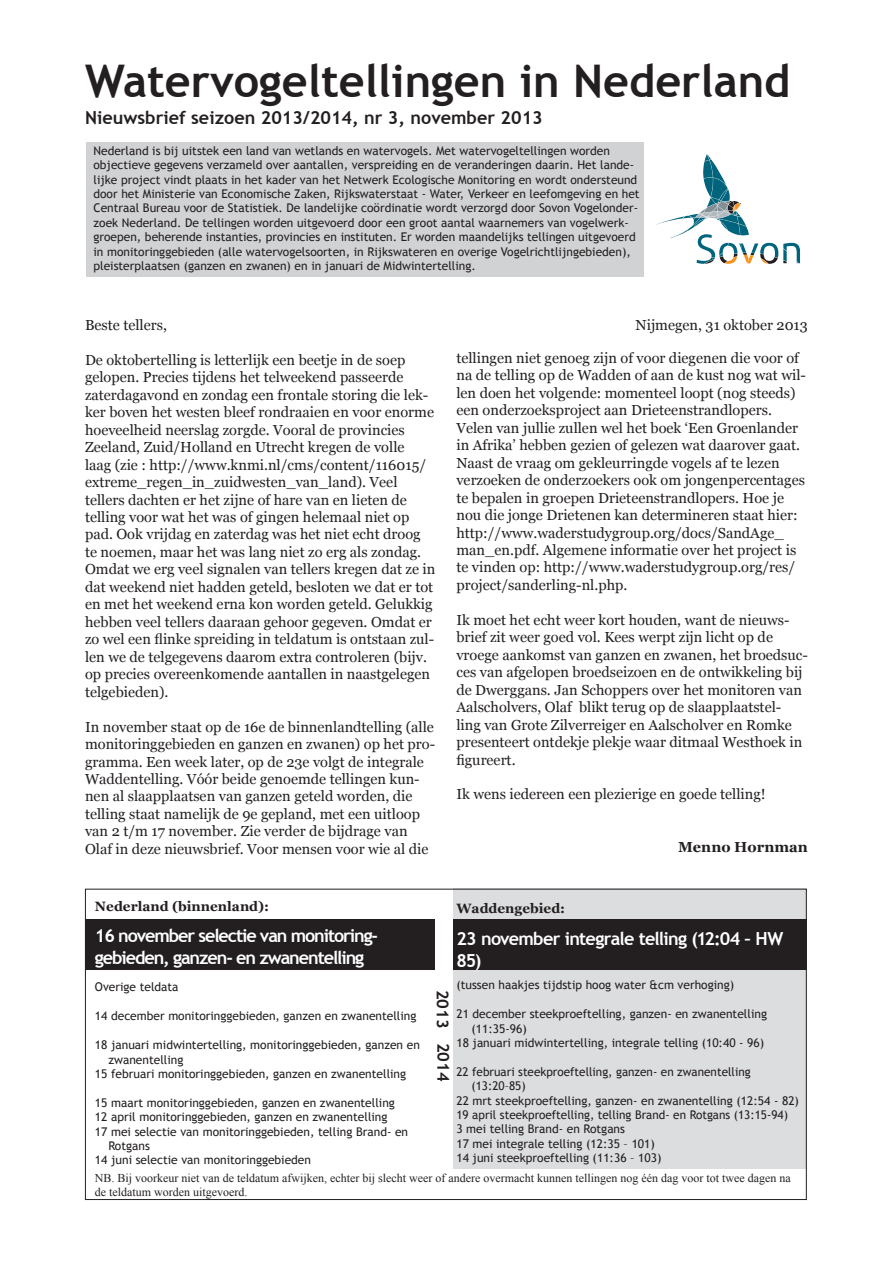
<style>
.page{position:relative;width:893px;height:1263px;background:#fff}
.page>*{position:absolute;margin:0;border:0;box-sizing:border-box;transform-origin:0 0}
.t1{font:700 45px "Trebuchet MS";color:#231f20}
.t2{font:700 18px/21.6px "Trebuchet MS";letter-spacing:-.06em;color:#fff}
.t3{font:700 18px "Trebuchet MS";color:#231f20}
.t4{font:700 18px/21.6px "Trebuchet MS";letter-spacing:-.04em;color:#fff}
.t5{font:700 16.5px "Trebuchet MS";color:#231f20}
.t6{font:14.55px/17.4px "Georgia";color:#231f20}
.t7{font:700 14.55px "Georgia";color:#231f20}
.t8{font:700 13.5px "Georgia";color:#231f20}
.t9{font:12px/14.4px "Trebuchet MS";color:#231f20}
.t10{font:12px/14.4px "Times New Roman";color:#231f20}
</style>
<div class="page">
<svg style="left:656px;top:154px;width:144px;height:110px"></svg>
<div style="left:86px;top:142px;width:557px;height:135px;background:#d1d2d4"></div>
<div style="left:454px;top:889px;width:353px;height:280px;background:#dcdddf"></div>
<div style="left:85px;top:920px;width:350px;height:50px;background:#231f20"></div>
<div style="left:453px;top:919px;width:354px;height:51px;background:#231f20"></div>
<h1 class="t1" style="left:85px;top:53px;width:707px">Watervogeltellingen in Nederland</h1>
<p class="t3" style="left:85px;top:106px;width:459px">Nieuwsbrief seizoen 2013/2014, nr 3, november 2013</p>
<p class="t9" style="left:94px;top:144px;width:548px">Nederland is bij uitstek een land van wetlands en watervogels. Met watervogeltellingen worden objectieve gegevens verzameld over aantallen, verspreiding en de veranderingen daarin. Het lande&shy;lijke project vindt plaats in het kader van het Netwerk Ecologische Monitoring en wordt ondersteund door het Ministerie van Economische Zaken, Rijkswaterstaat - Water, Verkeer en leefomgeving en het Centraal Bureau voor de Statistiek. De landelijke coördinatie wordt verzorgd door Sovon Vogelonder&shy;zoek Nederland. De tellingen worden uitgevoerd door een groot aantal waarnemers van vogelwerk&shy;groepen, beherende instanties, provincies en instituten. Er worden maandelijks tellingen uitgevoerd in monitoringgebieden (alle watervogelsoorten, in Rijkswateren en overige Vogelrichtlijngebieden), pleisterplaatsen (ganzen en zwanen) en in januari de Midwintertelling.</p>
<p class="t6" style="left:85px;top:316px;width:83px">Beste tellers,</p>
<p class="t6" style="left:85px;top:351px;width:352px">De oktobertelling is letterlijk een beetje in de soep gelopen. Precies tijdens het telweekend passeerde zaterdagavond en zondag een frontale storing die lek&shy;ker boven het westen bleef rondraaien en voor enorme hoeveelheid neerslag zorgde. Vooral de provincies Zeeland, Zuid/Holland en Utrecht kregen de volle<br>laag (zie : http://www.knmi.nl/cms/content/116015/ extreme_regen_in_zuidwesten_van_land). Veel tellers dachten er het zijne of hare van en lieten de telling voor wat het was of gingen helemaal niet op pad. Ook vrijdag en zaterdag was het niet echt droog te noemen, maar het was lang niet zo erg als zondag.<br>Omdat we erg veel signalen van tellers kregen dat ze in dat weekend niet hadden geteld, besloten we dat er tot en met het weekend erna kon worden geteld. Gelukkig hebben veel tellers daaraan gehoor gegeven. Omdat er zo wel een flinke spreiding in teldatum is ontstaan zul&shy;len we de telgegevens daarom extra controleren (bijv. op precies overeenkomende aantallen in naastgelegen telgebieden).</p>
<p class="t6" style="left:85px;top:718px;width:352px">In november staat op de 16e de binnenlandtelling (alle monitoringgebieden en ganzen en zwanen) op het pro&shy;gramma. Een week later, op de 23e volgt de integrale Waddentelling. Vóór beide genoemde tellingen kun&shy;nen al slaapplaatsen van ganzen geteld worden, die telling staat namelijk de 9e gepland, met een uitloop van 2 t/m 17 november. Zie verder de bijdrage van Olaf in deze nieuwsbrief. Voor mensen voor wie al die</p>
<p class="t6" style="left:636px;top:316px;width:174px">Nijmegen, 31 oktober 2013</p>
<p class="t6" style="left:456px;top:349px;width:351px">tellingen niet genoeg zijn of voor diegenen die voor of na de telling op de Wadden of aan de kust nog wat wil&shy;len doen het volgende: momenteel loopt (nog steeds) een onderzoeksproject aan Drieteenstrandlopers.<br>Velen van jullie zullen wel het boek ‘Een Groenlander in Afrika’ hebben gezien of gelezen wat daarover gaat.<br>Naast de vraag om gekleurringde vogels af te lezen verzoeken de onderzoekers ook om jongenpercentages te bepalen in groepen Drieteenstrandlopers. Hoe je nou die jonge Drietenen kan determineren staat hier: http://www.waderstudygroup.org/docs/SandAge_ man_en.pdf. Algemene informatie over het project is te vinden op: http://www.waderstudygroup.org/res/ project/sanderling-nl.php.</p>
<p class="t6" style="left:456px;top:611px;width:353px">Ik moet het echt weer kort houden, want de nieuws&shy;brief zit weer goed vol. Kees werpt zijn licht op de vroege aankomst van ganzen en zwanen, het broedsuc&shy;ces van afgelopen broedseizoen en de ontwikkeling bij de Dwerggans. Jan Schoppers over het monitoren van Aalscholvers, Olaf blikt terug op de slaapplaatstel&shy;ling van Grote Zilverreiger en Aalscholver en Romke presenteert ontdekje plekje waar ditmaal Westhoek in figureert.</p>
<p class="t6" style="left:456px;top:786px;width:311px">Ik wens iedereen een plezierige en goede telling!</p>
<p class="t7" style="left:678px;top:837px;width:131px">Menno Hornman</p>
<p class="t8" style="left:95px;top:898px;width:176px">Nederland (binnenland):</p>
<p class="t8" style="left:456px;top:900px;width:110px">Waddengebied:</p>
<p class="t4" style="left:456px;top:928px;width:328px">23 november integrale telling (12:04 – HW<br>85)</p>
<p class="t9" style="left:456px;top:978px;width:279px">(tussen haakjes tijdstip hoog water &amp;cm verhoging)</p>
<p class="t9" style="left:456px;top:1007px;width:312px">21 december steekproeftelling, ganzen- en zwanentelling</p>
<p class="t9" style="left:471px;top:1021px;width:57px">(11:35-96)</p>
<p class="t9" style="left:456px;top:1036px;width:309px">18 januari midwintertelling, integrale telling (10:40 - 96)</p>
<p class="t9" style="left:456px;top:1064px;width:296px">22 februari steekproeftelling, ganzen- en zwanentelling</p>
<p class="t9" style="left:471px;top:1079px;width:56px">(13:20–85)</p>
<p class="t9" style="left:456px;top:1093px;width:344px">22 mrt steekproeftelling, ganzen- en zwanentelling (12:54 - 82)</p>
<p class="t9" style="left:456px;top:1108px;width:333px">19 april steekproeftelling, telling Brand- en Rotgans (13:15-94)</p>
<p class="t9" style="left:456px;top:1122px;width:170px">3 mei telling Brand- en Rotgans</p>
<p class="t9" style="left:456px;top:1136px;width:200px">17 mei integrale telling (12:35 – 101)</p>
<p class="t9" style="left:456px;top:1151px;width:207px">14 juni steekproeftelling (11:36 – 103)</p>
<p class="t2" style="left:95px;top:925px;width:285px">16 november selectie van monitoring&shy;gebieden, ganzen- en zwanentelling</p>
<p class="t9" style="left:95px;top:980px;width:85px">Overige teldata</p>
<p class="t9" style="left:95px;top:1009px;width:323px">14 december monitoringgebieden, ganzen en zwanentelling</p>
<p class="t9" style="left:95px;top:1038px;width:326px">18 januari midwintertelling, monitoringgebieden, ganzen en</p>
<p class="t9" style="left:108px;top:1052px;width:76px">zwanentelling</p>
<p class="t9" style="left:95px;top:1066px;width:313px">15 februari monitoringgebieden, ganzen en zwanentelling</p>
<p class="t9" style="left:95px;top:1095px;width:301px">15 maart monitoringgebieden, ganzen en zwanentelling</p>
<p class="t9" style="left:95px;top:1110px;width:294px">12 april monitoringgebieden, ganzen en zwanentelling</p>
<p class="t9" style="left:95px;top:1124px;width:315px">17 mei selectie van monitoringgebieden, telling Brand- en</p>
<p class="t9" style="left:108px;top:1138px;width:43px">Rotgans</p>
<p class="t9" style="left:95px;top:1153px;width:218px">14 juni selectie van monitoringgebieden</p>
<p class="t5" style="left:453px;top:990px;width:93px;rotate:90deg">2013 2014</p>
<p class="t10" style="left:95px;top:1170px;width:697px">NB. Bij voorkeur niet van de teldatum afwijken, echter bij slecht weer of andere overmacht kunnen tellingen nog één dag voor tot twee dagen na de teldatum worden uitgevoerd.</p>
</div>
